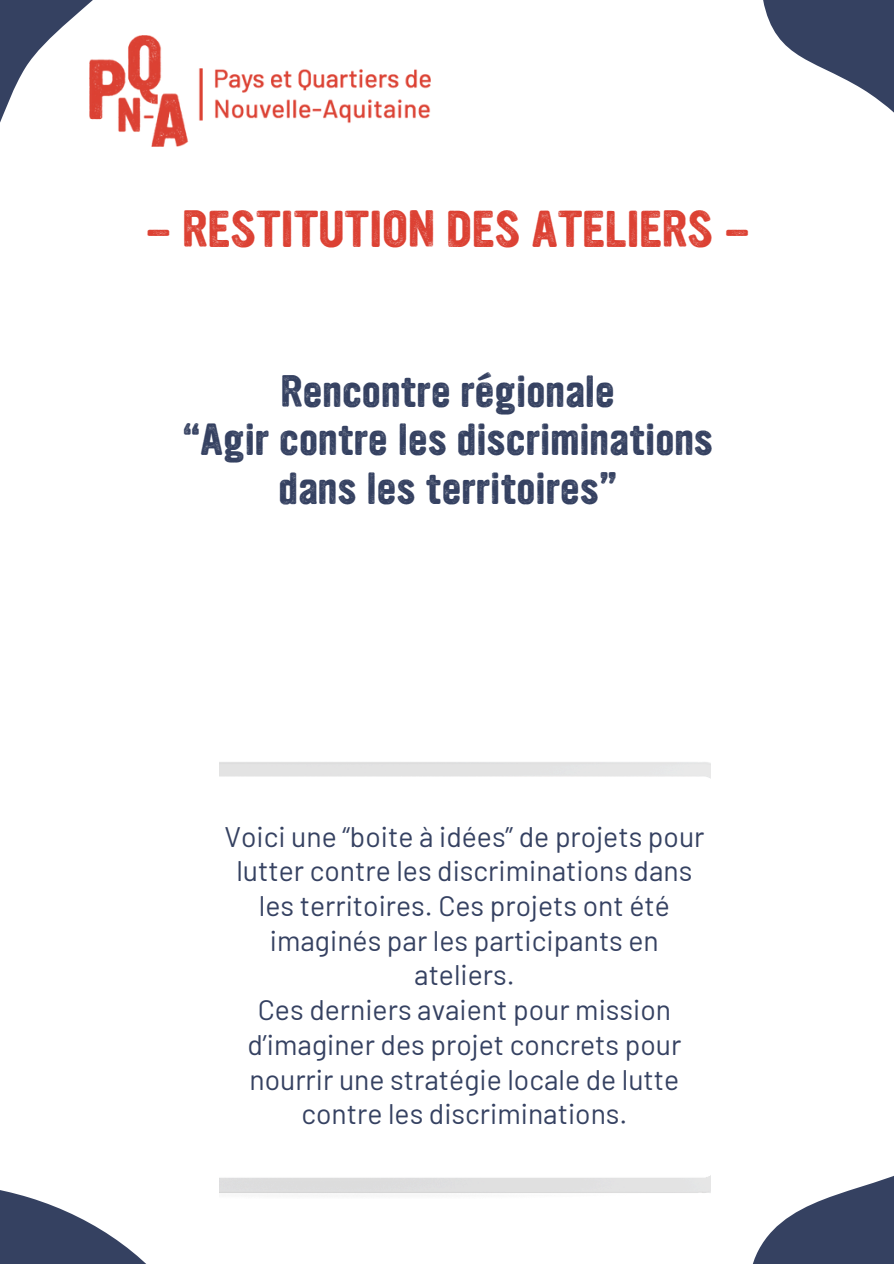
<style>
.page{position:relative;width:894px;height:1264px;background:#fff}
.page>*{position:absolute;margin:0;border:0;box-sizing:border-box;transform-origin:0 0}
.t1{font:45.3px "YWFT Ultramagnetic Rough Bold One";color:#dc4133}
.t2{font:39.3px/48.3px "YWFT Ultramagnetic Rough Bold One";color:#354161;text-align:center}
.t3{font:28.35px/34.7px "Barlow";color:#354161;text-align:center}
</style>
<div class="page">
<svg style="left:0;top:1190px;width:145px;height:73px;fill:#354161"></svg>
<svg style="left:709px;top:1175px;width:184px;height:88px"></svg>
<svg style="left:0;top:0;width:181px;height:147px"></svg>
<img style="left:89px;top:35px;width:341px;height:111px">
<svg style="left:763px;top:0;width:130px;height:112px"></svg>
<h1 class="t1" style="left:146px;top:197px;width:605px">- RESTITUTION DES ATELIERS -</h1>
<p class="t2" style="left:182px;top:368px;width:532px">Rencontre régionale<br>“Agir contre les discriminations dans les territoires”</p>
<p class="t3" style="left:224px;top:818px;width:481px">Voici une “boite à idées” de projets pour lutter contre les discriminations dans les territoires. Ces projets ont été imaginés par les participants en ateliers.</p>
<p class="t3" style="left:247px;top:991px;width:435px">Ces derniers avaient pour mission d’imaginer des projet concrets pour nourrir une stratégie locale de lutte contre les discriminations.</p>
</div>
